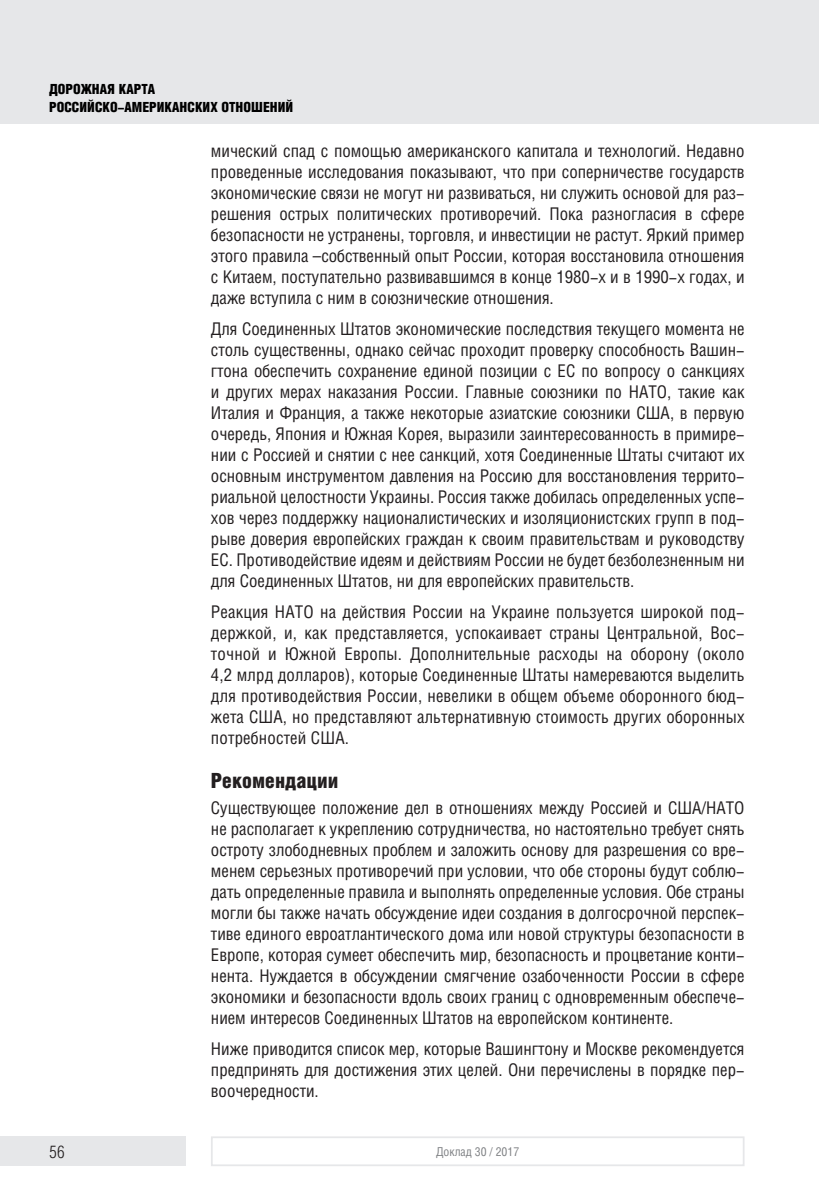
<style>
.page{position:relative;width:819px;height:1191px;background:#fff}
.page>*{position:absolute;margin:0;border:0;box-sizing:border-box;transform-origin:0 0}
.Подзаголовок{font:900 21px "Helios Cond";color:#231f20}
.Основной_текст{font:17.5px/21px "Helios Cond";color:#231f20;text-align:justify}
.t1{font:300 17.5px "Helios Cond";color:#231f20}
.t2{font:900 14px/17.5px "Helios Cond";color:#000}
.t3{font:12.25px "Helios Cond";color:#808285}
</style>
<div class="page">
<div style="left:0;top:0;width:819px;height:124px;background:#e6e7e9"></div>
<div style="left:0;top:1136px;width:186px;height:30px;background:#e6e7e9"></div>
<div style="left:211px;top:1136px;width:533px;height:30px;border:2px solid #e6e7e9"></div>
<p class="t2" style="left:49px;top:81px;width:246px">ДОРОЖНАЯ КАРТА<br>РОССИЙСКО-АМЕРИКАНСКИХ ОТНОШЕНИЙ</p>
<p class="Основной_текст" style="left:211px;top:140px;width:535px">мический спад с помощью американского капитала и технологий. Недавно проведенные исследования показывают, что при соперничестве государств экономические связи не могут ни развиваться, ни служить основой для раз&shy;решения острых политических противоречий. Пока разногласия в сфере безопасности не устранены, торговля, и инвестиции не растут. Яркий пример этого правила –собственный опыт России, которая восстановила отношения с Китаем, поступательно развивавшимся в конце 1980-х и в 1990-х годах, и даже вступила с ним в союзнические отношения.</p>
<p class="Основной_текст" style="left:211px;top:318px;width:535px">Для Соединенных Штатов экономические последствия текущего момента не столь существенны, однако сейчас проходит проверку способность Вашин&shy;гтона обеспечить сохранение единой позиции с ЕС по вопросу о санкциях и других мерах наказания России. Главные союзники по НАТО, такие как Италия и Франция, а также некоторые азиатские союзники США, в первую очередь, Япония и Южная Корея, выразили заинтересованность в примире&shy;нии с Россией и снятии с нее санкций, хотя Соединенные Штаты считают их основным инструментом давления на Россию для восстановления террито&shy;риальной целостности Украины. Россия также добилась определенных успе&shy;хов через поддержку националистических и изоляционистских групп в под&shy;рыве доверия европейских граждан к своим правительствам и руководству ЕС. Противодействие идеям и действиям России не будет безболезненным ни для Соединенных Штатов, ни для европейских правительств.</p>
<p class="Основной_текст" style="left:211px;top:601px;width:535px">Реакция НАТО на действия России на Украине пользуется широкой под&shy;держкой, и, как представляется, успокаивает страны Центральной, Вос&shy;точной и Южной Европы. Дополнительные расходы на оборону (около 4,2 млрд долларов), которые Соединенные Штаты намереваются выделить для противодействия России, невелики в общем объеме оборонного бюд&shy;жета США, но представляют альтернативную стоимость других оборонных потребностей США.</p>
<p class="Подзаголовок" style="left:211px;top:769px;width:129px">Рекомендации</p>
<p class="Основной_текст" style="left:211px;top:797px;width:535px">Существующее положение дел в отношениях между Россией и США/НАТО не располагает к укреплению сотрудничества, но настоятельно требует снять остроту злободневных проблем и заложить основу для разрешения со вре&shy;менем серьезных противоречий при условии, что обе стороны будут соблю&shy;дать определенные правила и выполнять определенные условия. Обе страны могли бы также начать обсуждение идеи создания в долгосрочной перспек&shy;тиве единого евроатлантического дома или новой структуры безопасности в Европе, которая сумеет обеспечить мир, безопасность и процветание конти&shy;нента. Нуждается в обсуждении смягчение озабоченности России в сфере экономики и безопасности вдоль своих границ с одновременным обеспече&shy;нием интересов Соединенных Штатов на европейском континенте.</p>
<p class="Основной_текст" style="left:211px;top:1038px;width:535px">Ниже приводится список мер, которые Вашингтону и Москве рекомендуется предпринять для достижения этих целей. Они перечислены в порядке пер&shy;воочередности.</p>
<p class="t1" style="left:50px;top:1142px;width:16px">56</p>
<p class="t3" style="left:436px;top:1144px;width:84px">Доклад 30 / 2017</p>
</div>
